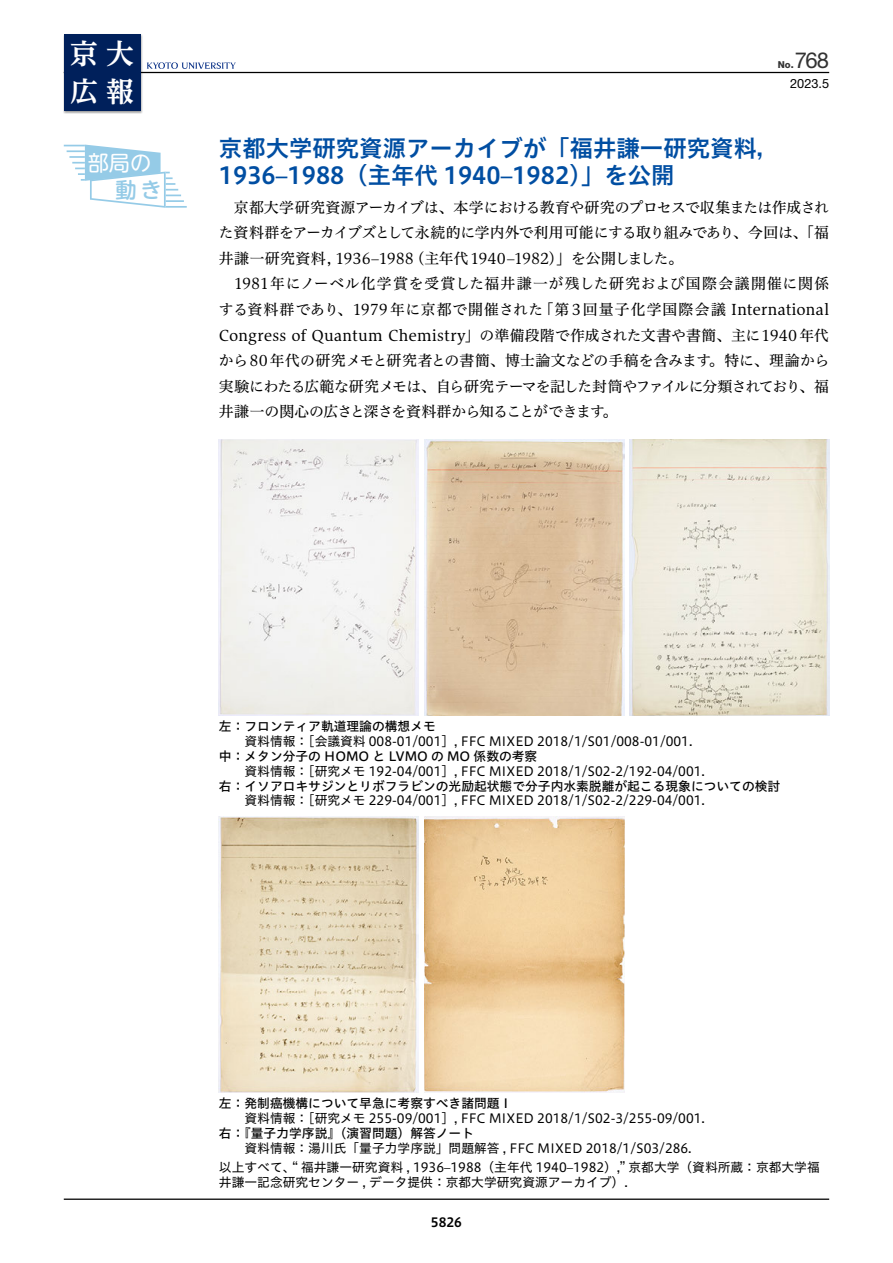
<style>
.page{position:relative;width:893px;height:1263px;background:#fff}
.page>*{position:absolute;margin:0;border:0;box-sizing:border-box;transform-origin:0 0}
.t1{font:700 27.75px/38.2px "UD Reimin Pro";color:#fff}
.t2{font:23.4px/27.6px "Hiragino UD Sans Std W6";color:#004ea2}
.t3{font:22.05px "Helvetica Neue LT Std";color:#333}
.t4{font:21.3px "UD Shin M Go Pro";color:#fff}
.t5{font:500 21.3px "UD Shin M Go Pro";color:#95cbe7}
.t6{font:14.85px/25.5px "Hiragino UD Serif Std N W4";letter-spacing:-.025em;color:#000;text-align:justify}
.t7{font:12.75px/19.2px "Hiragino UD Sans Std W4";color:#000}
.t8{font:12.75px "Hiragino UD Sans Std W5";color:#000}
.t9{font:12.75px "Helvetica Neue LT Std";color:#000}
.t10{font:12.75px "Hiragino UD Sans Std W6";color:#000}
.t11{font:800 9.6px "Helvetica Neue LT Std";color:#333}
</style>
<div class="page">
<hr style="left:64px;top:1198px;width:765px;height:2px;background:#000">
<hr style="left:64px;top:72px;width:765px;height:1px;background:#000">
<hr style="left:166px;top:206px;width:21px;height:2px;background:#95cbe7">
<svg style="left:64px;top:145px;width:120px;height:63px"></svg>
<div style="left:63px;top:33px;width:80px;height:81px;background:#000;opacity:.4"></div>
<div style="left:64px;top:34px;width:76px;height:77px;background:#00205b"></div>
<svg style="left:147px;top:62px;width:89px;height:7px"></svg>
<img style="left:219px;top:439px;width:200px;height:276px">
<img style="left:424px;top:439px;width:200px;height:276px">
<img style="left:629px;top:439px;width:200px;height:276px">
<img style="left:219px;top:816px;width:200px;height:277px">
<img style="left:424px;top:816px;width:200px;height:277px">
<h1 class="t1" style="left:70px;top:34px;width:65px">京大広報</h1>
<h3 class="t4" style="left:88px;top:146px;width:65px">部局の</h3>
<h3 class="t5" style="left:115px;top:172px;width:48px">動 き</h3>
<p class="t11" style="left:778px;top:59px;width:17px">No.</p>
<h3 class="t3" style="left:795px;top:47px;width:36px">768</h3>
<p class="t9" style="left:790px;top:76px;width:41px">2023.5</p>
<h2 class="t2" style="left:219px;top:133px;width:563px">京都大学研究資源アーカイブが「福井謙一研究資料，<br>1936–1988（主年代 1940–1982）」を公開</h2>
<p class="t6" style="left:219px;top:194px;width:612px;text-indent:15px">京都大学研究資源アーカイブは、本学における教育や研究のプロセスで収集または作成された資料群をアーカイブズとして永続的に学内外で利用可能にする取り組みであり、今回は、「福井謙一研究資料, 1936–1988（主年代1940–1982）」を公開しました。</p>
<p class="t6" style="left:219px;top:270px;width:612px;text-indent:15px">1981年にノーベル化学賞を受賞した福井謙一が残した研究および国際会議開催に関係する資料群であり、1979 年に京都で開催された「第 3 回量子化学国際会議 International Congress of Quantum Chemistry」の準備段階で作成された文書や書簡、主に1940 年代から80 年代の研究メモと研究者との書簡、博士論文などの手稿を含みます。特に、理論から実験にわたる広範な研究メモは、自ら研究テーマを記した封筒やファイルに分類されており、福井謙一の関心の広さと深さを資料群から知ることができます。</p>
<p class="t8" style="left:219px;top:716px;width:218px">左： フロンティア軌道理論の構想メモ</p>
<p class="t7" style="left:244px;top:731px;width:449px">資料情報：［会議資料 008-01/001］, FFC MIXED 2018/1/S01/008-01/001.</p>
<p class="t8" style="left:219px;top:746px;width:320px">中：メタン分子の HOMO と LVMO の MO 係数の考察</p>
<p class="t7" style="left:244px;top:760px;width:462px">資料情報：［研究メモ 192-04/001］, FFC MIXED 2018/1/S02-2/192-04/001.</p>
<p class="t8" style="left:219px;top:776px;width:563px">右：イソアロキサジンとリボフラビンの光励起状態で分子内水素脱離が起こる現象についての検討</p>
<p class="t7" style="left:244px;top:790px;width:462px">資料情報：［研究メモ 229-04/001］, FFC MIXED 2018/1/S02-2/229-04/001.</p>
<p class="t8" style="left:219px;top:1094px;width:295px">左：発制癌機構について早急に考察すべき諸問題Ⅰ</p>
<p class="t7" style="left:244px;top:1108px;width:462px">資料情報：［研究メモ 255-09/001］, FFC MIXED 2018/1/S02-3/255-09/001.</p>
<p class="t8" style="left:219px;top:1123px;width:257px">右：『量子力学序説』（演習問題）解答ノート</p>
<p class="t7" style="left:219px;top:1138px;width:602px;text-indent:26px">資料情報：湯川氏「量子力学序説」問題解答 , FFC MIXED 2018/1/S03/286.<br>以上すべて、“ 福井謙一研究資料 , 1936–1988（主年代 1940–1982）,” 京都大学（資料所蔵：京都大学福</p>
<p class="t7" style="left:219px;top:1172px;width:410px">井謙一記念研究センター , データ提供：京都大学研究資源アーカイブ）.</p>
<p class="t10" style="left:431px;top:1213px;width:33px">5826</p>
</div>
